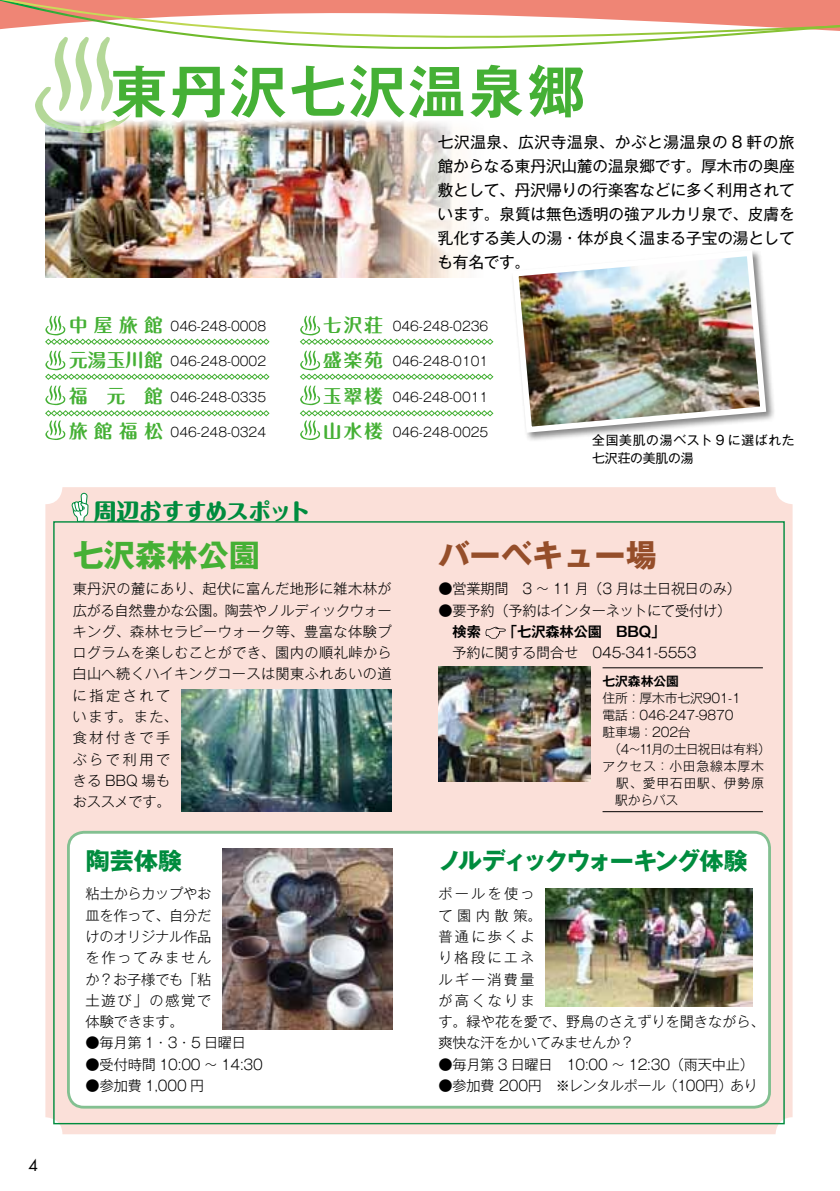
<style>
.page{position:relative;width:840px;height:1191px;background:#fff}
.page>*{position:absolute;margin:0;border:0;box-sizing:border-box;transform-origin:0 0}
.t1{font:700 56.6px "Gothic MB101 Pro De";letter-spacing:.05em;color:#45b035}
.t2{font:700 31.2px "Gothic MB101 Pro";color:#954e2a}
.t3{font:700 31.2px "Gothic MB101 Pro";color:#45b035}
.t4{font:700 24px "Gothic MB101 Pro";letter-spacing:-.075em;color:#008c3e}
.t5{font:800 22.6px "Maru Fo Pro";letter-spacing:-.025em;color:#008c3e}
.t6{font:700 18.4px/35.4px "Maru Fo Pro";letter-spacing:.12em;color:#45b035;text-align:justify}
.t7{font:15.6px/24px "Gothic MB101 Pro";letter-spacing:-.005em;color:#000;text-align:justify}
.t8{font:15.6px "Futura";color:#000}
.t9{font:300 14.2px/21.2px "Gothic MB101 Pro";letter-spacing:-.005em;color:#000;text-align:justify}
.t10{font:300 14.2px/21.2px "Gothic MB101 Pro";letter-spacing:.025em;color:#000}
.t11{font:300 14.2px/21.2px "Gothic MB101 Pro";letter-spacing:.075em;color:#000}
.t12{font:300 14.2px "Gothic MB101 Pro";letter-spacing:-.025em;color:#000}
.t13{font:700 14.2px "Gothic MB101 Pro De";letter-spacing:-.005em;color:#000}
.t14{font:300 12.8px "Gothic MB101 Pro";color:#000}
.t15{font:300 12.8px "Gothic MB101 Pro";letter-spacing:.065em;color:#000}
.t16{font:12.8px/18.4px "Gothic MB101 Pro";letter-spacing:.055em;color:#000}
.t17{font:300 12.8px "Gothic MB101 Pro";letter-spacing:-.06em;color:#000}
.t18{font:700 12.8px "Gothic MB101 Pro De";letter-spacing:-.005em;color:#000}
</style>
<div class="page">
<svg style="left:0;top:0;width:839px;height:45px"></svg>
<div style="left:45px;top:487px;width:747px;height:647px;background:#fbe0d9;border-radius:17px"></div>
<div style="left:68px;top:832px;width:701px;height:275px;background:#fff;border-radius:16px"></div>
<div style="left:67px;top:831px;width:703px;height:277px;border:3px solid #83c091;border-radius:16px"></div>
<img style="left:45px;top:190px;width:426px;height:88px">
<img style="left:35px;top:0;width:557px;height:190px">
<div style="left:510px;top:248px;width:265px;height:193px;background:#000;opacity:.48"></div>
<img style="left:510px;top:248px;width:258px;height:188px">
<svg style="left:45px;top:316px;width:224px;height:124px"></svg>
<svg style="left:300px;top:316px;width:193px;height:124px"></svg>
<svg style="left:485px;top:626px;width:20px;height:12px"></svg>
<hr style="left:602px;top:667px;width:160px;height:1px;background:#000">
<hr style="left:602px;top:811px;width:160px;height:1px;background:#000">
<svg style="left:71px;top:492px;width:18px;height:30px"></svg>
<img style="left:181px;top:690px;width:210px;height:122px">
<img style="left:222px;top:849px;width:170px;height:181px">
<img style="left:545px;top:888px;width:206px;height:118px">
<img style="left:438px;top:666px;width:151px;height:115px">
<p class="t8" style="left:28px;top:1154px;width:11px">4</p>
<h1 class="t1" style="left:111px;top:44px;width:475px">東丹沢七沢温泉郷</h1>
<p class="t7" style="left:437px;top:127px;width:358px">七沢温泉、広沢寺温泉、かぶと湯温泉の 8 軒の旅館からなる東丹沢山麓の温泉郷です。厚木市の奥座敷として、丹沢帰りの行楽客などに多く利用されています。泉質は無色透明の強アルカリ泉で、皮膚を乳化する美人の湯・体が良く温まる子宝の湯としても有名です。</p>
<p class="t6" style="left:69px;top:305px;width:95px">中屋旅館元湯玉川館福元館旅館福松</p>
<p class="t6" style="left:323px;top:305px;width:61px">七沢荘盛楽苑玉翠楼山水楼</p>
<p class="t14" style="left:170px;top:315px;width:97px">046-248-0008</p>
<p class="t14" style="left:170px;top:351px;width:97px">046-248-0002</p>
<p class="t14" style="left:170px;top:386px;width:97px">046-248-0335</p>
<p class="t14" style="left:170px;top:422px;width:97px">046-248-0324</p>
<p class="t14" style="left:392px;top:315px;width:97px">046-248-0236</p>
<p class="t14" style="left:392px;top:351px;width:97px">046-248-0101</p>
<p class="t14" style="left:392px;top:386px;width:97px">046-248-0011</p>
<p class="t14" style="left:392px;top:422px;width:97px">046-248-0025</p>
<p class="t16" style="left:592px;top:429px;width:204px">全国美肌の湯ベスト 9 に選ばれた七沢荘の美肌の湯</p>
<h3 class="t5" style="left:94px;top:493px;width:218px">周辺おすすめスポット</h3>
<h2 class="t3" style="left:73px;top:529px;width:189px">七沢森林公園</h2>
<h2 class="t2" style="left:438px;top:529px;width:220px">バーベキュー場</h2>
<p class="t10" style="left:72px;top:576px;width:320px">東丹沢の麓にあり、起伏に富んだ地形に雑木林が広がる自然豊かな公園。陶芸やノルディックウォーキング、森林セラピーウォーク等、豊富な体験プログラムを楽しむことができ、園内の順礼峠から白山へ続くハイキングコースは関東ふれあいの道に指定されて<br>います。また、<br>食材付きで手<br>ぶらで利用で<br>きる BBQ 場も<br>おススメです。</p>
<h3 class="t4" style="left:86px;top:841px;width:98px">陶芸体験</h3>
<p class="t9" style="left:85px;top:881px;width:127px">粘土からカップやお皿を作って、自分だけのオリジナル作品を作ってみませんか？お子様でも「粘土遊び」の感覚で体験できます。</p>
<p class="t9" style="left:86px;top:1030px;width:162px">●毎月第 1・3・5 日曜日</p>
<p class="t9" style="left:86px;top:1051px;width:179px">●受付時間 10:00 ～ 14:30</p>
<p class="t9" style="left:86px;top:1072px;width:120px">●参加費 1,000 円</p>
<p class="t9" style="left:438px;top:576px;width:304px">●営業期間　3 ～ 11 月（3 月は土日祝日のみ）</p>
<p class="t9" style="left:438px;top:597px;width:294px">●要予約（予約はインターネットにて受付け）</p>
<p class="t13" style="left:452px;top:619px;width:30px">検索</p>
<p class="t13" style="left:503px;top:619px;width:163px">「七沢森林公園　BBQ」</p>
<p class="t9" style="left:438px;top:640px;width:259px">　予約に関する問合せ　045-341-5553</p>
<p class="t18" style="left:602px;top:670px;width:78px">七沢森林公園</p>
<p class="t14" style="left:602px;top:687px;width:140px">住所：厚木市七沢901-1</p>
<p class="t14" style="left:602px;top:704px;width:132px">電話：046-247-9870</p>
<p class="t14" style="left:602px;top:721px;width:90px">駐車場：202台</p>
<p class="t17" style="left:608px;top:738px;width:163px">（4～11月の土日祝日は有料）</p>
<p class="t15" style="left:602px;top:755px;width:163px">アクセス：小田急線本厚木</p>
<p class="t15" style="left:602px;top:772px;width:163px">　駅、愛甲石田駅、伊勢原</p>
<p class="t14" style="left:602px;top:789px;width:77px">　駅からバス</p>
<h3 class="t4" style="left:438px;top:841px;width:311px">ノルディックウォーキング体験</h3>
<p class="t11" style="left:438px;top:881px;width:328px">ポールを使っ<br>て園内散策。<br>普通に歩くよ<br>り格段にエネ<br>ルギー消費量<br>が高くなりま<br>す。緑や花を愛で、野鳥のさえずりを聞きながら、爽快な汗をかいてみませんか？</p>
<p class="t9" style="left:438px;top:1051px;width:317px">●毎月第 3 日曜日　10:00 ～ 12:30（雨天中止）</p>
<p class="t12" style="left:438px;top:1073px;width:321px">●参加費 200円　※レンタルポール（100円）あり</p>
</div>
